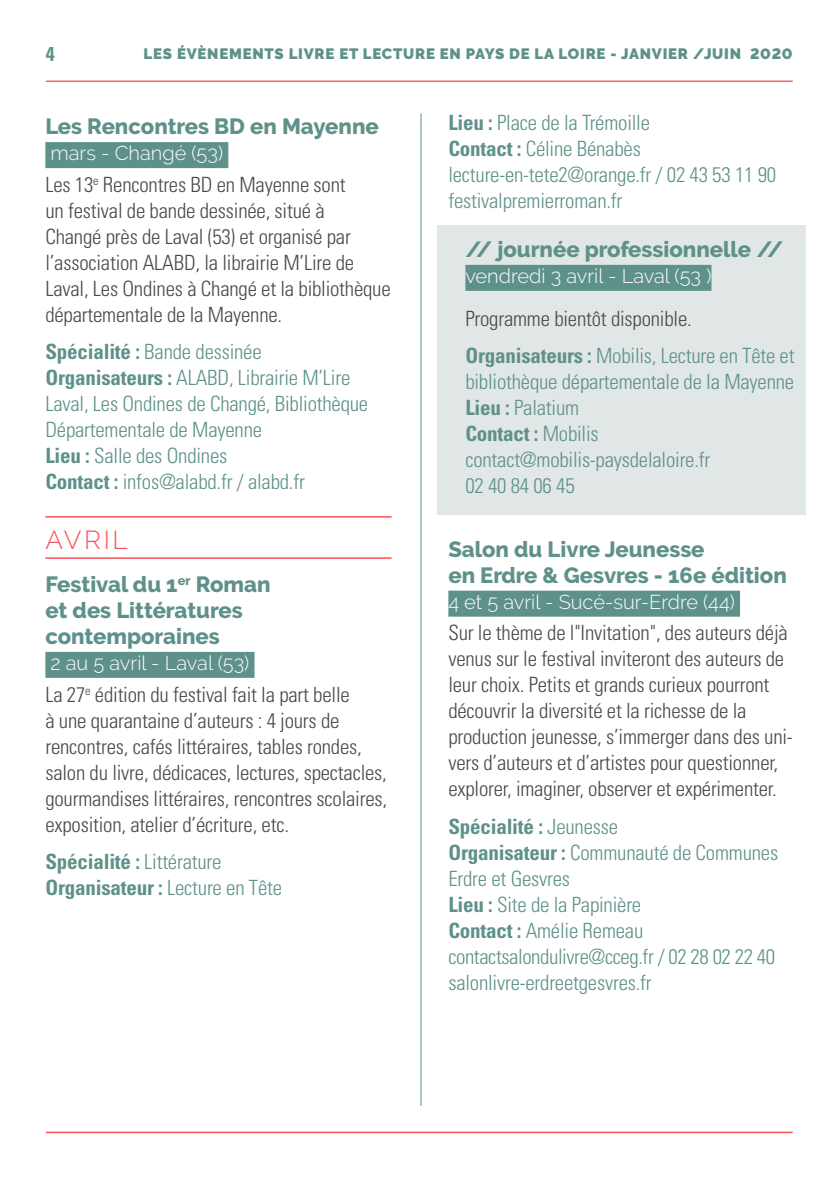
<style>
.page{position:relative;width:840px;height:1191px;background:#fff}
.page>*{position:absolute;margin:0;border:0;box-sizing:border-box;transform-origin:0 0}
.t1{font:300 26px "Raleway";letter-spacing:.1em;color:#fd4f57}
.t2{font:800 22px/26px "Raleway";color:#5e9189}
.t3{font:300 condensed 21px/26px "Univers";letter-spacing:-.01em;color:#4a4a49}
.t4{font:300 condensed 21px/26px "Univers";letter-spacing:-.01em;color:#5e9189}
.t5{font:700 condensed 21px/26px "Univers";letter-spacing:-.01em;color:#5e9189}
.t6{font:300 20px "Raleway";color:#fff}
.t7{font:700 condensed 20px "Univers";color:#5e9189}
.t8{font:900 15px "Raleway";letter-spacing:.05em;color:#5e9189}
.s1{font-weight:700}
.s2{font-weight:300}
.s3{font-weight:700;color:#5e9189}
.s4{color:#5e9189}
</style>
<div class="page">
<hr style="left:420px;top:113px;width:1px;height:993px;background:#5e9189">
<hr style="left:46px;top:81px;width:746px;height:1px;background:#fd5e64">
<hr style="left:46px;top:1131px;width:746px;height:2px;background:#fd4f57">
<div style="left:45px;top:142px;width:183px;height:26px;background:#5e9189"></div>
<hr style="left:45px;top:516px;width:346px;height:1px;background:#fd4f57">
<hr style="left:45px;top:557px;width:346px;height:2px;background:#fd4f57">
<div style="left:45px;top:652px;width:209px;height:26px;background:#5e9189"></div>
<div style="left:437px;top:225px;width:368px;height:79px;background:#e1e7e6"></div>
<div style="left:465px;top:265px;width:246px;height:26px;background:#5e9189"></div>
<div style="left:437px;top:298px;width:368px;height:49px;background:#e1e7e6"></div>
<div style="left:437px;top:335px;width:368px;height:179px;background:#e1e7e6"></div>
<div style="left:448px;top:590px;width:291px;height:26px;background:#5e9189"></div>
<p class="t7" style="left:46px;top:42px;width:10px">4</p>
<p class="t8" style="left:143px;top:45px;width:650px">LES ÉVÈNEMENTS LIVRE ET LECTURE EN PAYS DE LA LOIRE - JANVIER /JUIN 2020</p>
<p class="t2" style="left:45px;top:113px;width:335px">Les Rencontres BD en Mayenne</p>
<p class="t6" style="left:50px;top:141px;width:174px">mars - Changé (53)</p>
<p class="t3" style="left:45px;top:171px;width:346px">Les 13<sup>e</sup> Rencontres BD en Mayenne sont<br>un festival de bande dessinée, situé à<br>Changé près de Laval (53) et organisé par l’association ALABD, la librairie M’Lire de Laval, Les Ondines à Changé et la bibliothèque départementale de la Mayenne.</p>
<p class="t4" style="left:45px;top:339px;width:324px"><span class="s1">Spécialité :</span> Bande dessinée <span class="s1">Organisateurs :</span> ALABD, Librairie M’Lire Laval, Les Ondines de Changé, Bibliothèque Départementale de Mayenne<br><span class="s1">Lieu :</span> Salle des Ondines<br><span class="s1">Contact :</span> infos@alabd.fr / alabd.fr</p>
<p class="t1" style="left:45px;top:524px;width:84px">AVRIL</p>
<p class="t2" style="left:45px;top:571px;width:226px">Festival du 1<sup>er</sup> Roman et des Littératures contemporaines</p>
<p class="t6" style="left:50px;top:651px;width:200px">2 au 5 avril - Laval (53)</p>
<p class="t3" style="left:45px;top:681px;width:343px">La 27<sup>e</sup> édition du festival fait la part belle<br>à une quarantaine d’auteurs : 4 jours de rencontres, cafés littéraires, tables rondes, salon du livre, dédicaces, lectures, spectacles, gourmandises littéraires, rencontres scolaires, exposition, atelier d’écriture, etc.</p>
<p class="t5" style="left:45px;top:848px;width:238px">Spécialité : <span class="s2">Littérature<br></span>Organisateur : <span class="s2">Lecture en Tête</span></p>
<p class="t4" style="left:448px;top:110px;width:329px"><span class="s1">Lieu :</span> Place de la Trémoille<br><span class="s1">Contact :</span> Céline Bénabès lecture-en-tete2@orange.fr / 02 43 53 11 90 festivalpremierroman.fr</p>
<p class="t2" style="left:465px;top:236px;width:319px">// journée professionnelle //</p>
<p class="t6" style="left:465px;top:264px;width:247px">vendredi 3 avril - Laval (53 )</p>
<p class="t3" style="left:465px;top:300px;width:330px;line-height:37.4px">Programme bientôt disponible.<br><span class="s3">Organisateurs :</span> <span class="s4">Mobilis, Lecture en Tête et</span></p>
<p class="t4" style="left:465px;top:369px;width:330px">bibliothèque départementale de la Mayenne<br><span class="s1">Lieu :</span> Palatium<br><span class="s1">Contact :</span> Mobilis contact@mobilis-paysdelaloire.fr<br>02 40 84 06 45</p>
<p class="t2" style="left:448px;top:536px;width:340px">Salon du Livre Jeunesse<br>en Erdre &amp; Gesvres - 16e édition</p>
<p class="t6" style="left:448px;top:590px;width:288px">4 et 5 avril - Sucé-sur-Erdre (44)</p>
<p class="t3" style="left:448px;top:620px;width:346px">Sur le thème de l"Invitation", des auteurs déjà venus sur le festival inviteront des auteurs de leur choix. Petits et grands curieux pourront découvrir la diversité et la richesse de la production jeunesse, s’immerger dans des uni&shy;vers d’auteurs et d’artistes pour questionner, explorer, imaginer, observer et expérimenter.</p>
<p class="t4" style="left:448px;top:813px;width:331px"><span class="s1">Spécialité :</span> Jeunesse<br><span class="s1">Organisateur :</span> Communauté de Communes<br>Erdre et Gesvres<br><span class="s1">Lieu :</span> Site de la Papinière<br><span class="s1">Contact :</span> Amélie Remeau contactsalondulivre@cceg.fr / 02 28 02 22 40 salonlivre-erdreetgesvres.fr</p>
</div>
